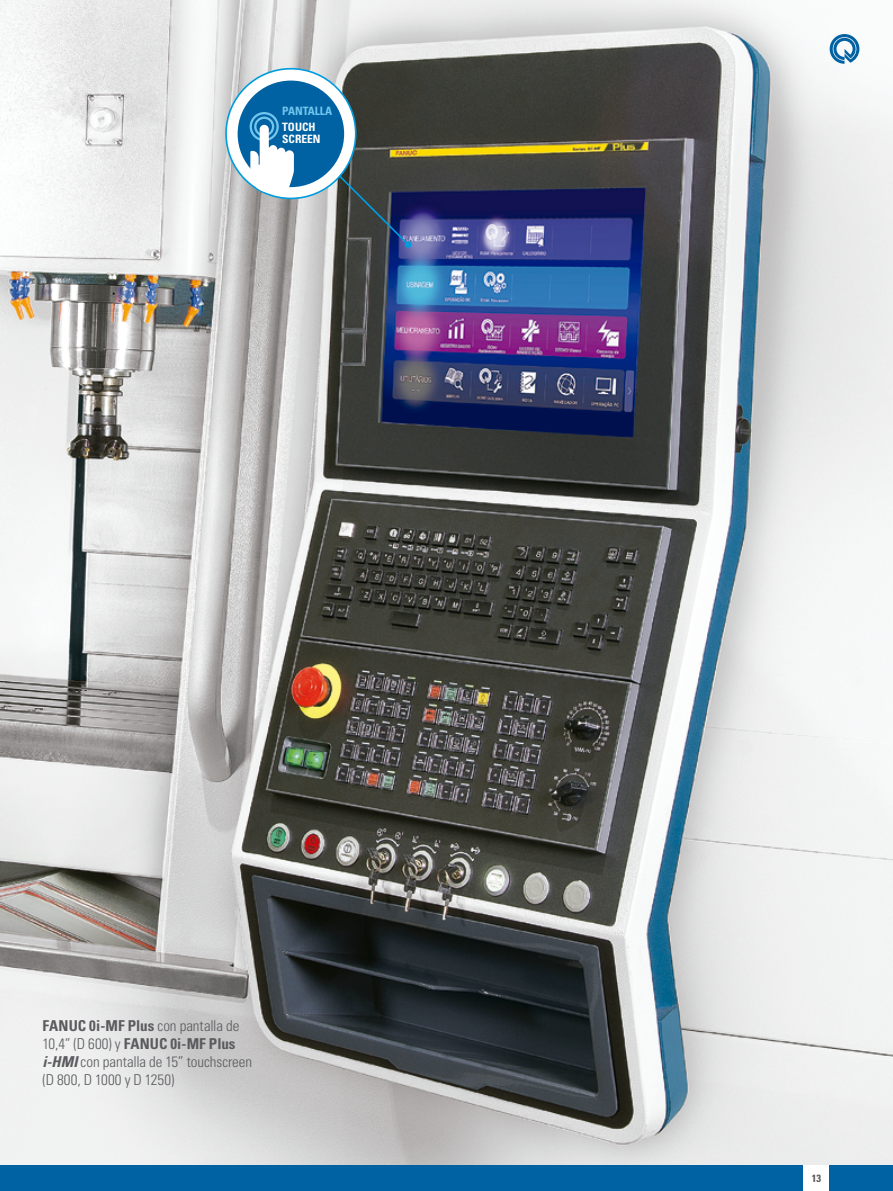
<style>
.page{position:relative;width:893px;height:1191px;background:#fff}
.page>*{position:absolute;margin:0;border:0;box-sizing:border-box;transform-origin:0 0}
.t1{font:300 condensed 15px/18px "Univers";color:#5b5b5f}
.t2{font:700 condensed 11.55px/11.6px "Univers";color:#fff}
.t3{font:700 condensed 11.55px "Univers";color:#72c6ee}
.t4{font:700 condensed 10.5px "Univers";color:#5b5b5f}
.s1{font-weight:700}
.s2{font-weight:700;font-style:italic}
</style>
<div class="page">
<img style="left:0;top:0;width:893px;height:1165px">
<svg style="left:830px;top:34px;width:29px;height:30px"></svg>
<svg style="left:226px;top:69px;width:130px;height:129px"></svg>
<svg style="left:320px;top:156px;width:92px;height:92px"></svg>
<div style="left:238px;top:81px;width:106px;height:106px;background:#0062a2;border-radius:50%"></div>
<svg style="left:250px;top:112px;width:44px;height:84px"></svg>
<div style="left:829px;top:1165px;width:64px;height:26px;background:#0062a2"></div>
<div style="left:0;top:1165px;width:804px;height:26px;background:#0062a2"></div>
<p class="t3" style="left:282px;top:103px;width:51px">PANTALLA</p>
<p class="t2" style="left:282px;top:121px;width:40px">TOUCH<br>SCREEN</p>
<p class="t1" style="left:43px;top:1016px;width:211px"><span class="s1">FANUC 0i-MF Plus</span> con pantalla de<br>10,4” (D 600) y <span class="s1">FANUC 0i-MF Plus </span><span class="s2">i-HMI</span> con pantalla de 15” touchscreen (D 800, D 1000 y D 1250)</p>
<p class="t4" style="left:812px;top:1171px;width:11px">13</p>
</div>
